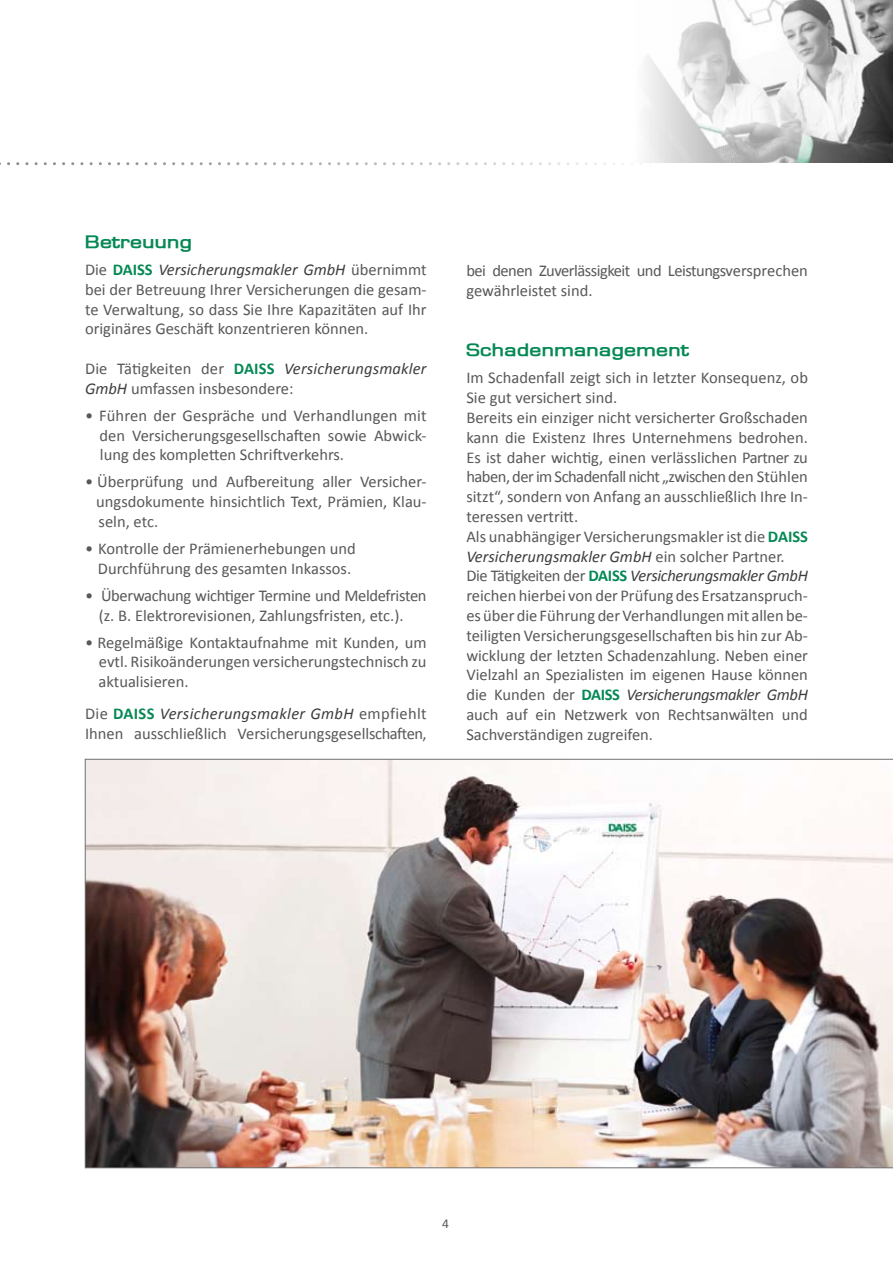
<style>
.page{position:relative;width:893px;height:1263px;background:#fff}
.page>*{position:absolute;margin:0;border:0;box-sizing:border-box;transform-origin:0 0}
.t1{font:16.5px/19.8px "Calibri";color:#58585a;text-align:justify}
.t2{font:16.5px/19.8px "Calibri";letter-spacing:-.02em;color:#58585a;text-align:center}
.t3{font:16.5px/19.8px "Calibri";letter-spacing:-.03em;color:#58585a}
.t4{font:700 16.5px "Eurasia Extended";letter-spacing:.025em;color:#068955}
.t5{font:13.5px "Calibri";color:#58585a}
.s1{font-weight:700;color:#068955}
.s2{font-style:italic;color:#3e3e40}
</style>
<div class="page">
<svg style="left:0;top:162px;width:624px;height:3px"></svg>
<img style="left:85px;top:759px;width:808px;height:409px">
<img style="left:641px;top:0;width:252px;height:163px">
<p class="t4" style="left:85px;top:231px;width:108px">Betreuung</p>
<p class="t1" style="left:85px;top:259px;width:343px">Die <span class="s1">DAISS</span> <span class="s2">Versicherungsmakler GmbH</span> übernimmt bei der Betreuung Ihrer Versicherungen die gesam&shy;te Verwaltung, so dass Sie Ihre Kapazitäten auf Ihr originäres Geschäft konzentrieren können.</p>
<p class="t1" style="left:85px;top:358px;width:343px">Die Tätigkeiten der <span class="s1">DAISS</span> <span class="s2">Versicherungsmakler<br>GmbH</span> umfassen insbesondere:</p>
<p class="t1" style="left:99px;top:405px;width:329px;text-indent:-14px">• Führen der Gespräche und Verhandlungen mit den Versicherungsgesellschaften sowie Abwick&shy;lung des kompletten Schriftverkehrs.</p>
<p class="t1" style="left:96px;top:471px;width:332px;text-indent:-11px">• Überprüfung und Aufbereitung aller Versicher&shy;ungsdokumente hinsichtlich Text, Prämien, Klau&shy;seln, etc.</p>
<p class="t1" style="left:85px;top:538px;width:272px;text-align:center">• Kontrolle der Prämienerhebungen und<br>Durchführung des gesamten Inkassos.</p>
<p class="t2" style="left:85px;top:585px;width:343px">• Überwachung wichtiger Termine und Meldefristen (z. B. Elektrorevisionen, Zahlungsfristen, etc.).</p>
<p class="t1" style="left:99px;top:631px;width:330px;text-indent:-13px">• Regelmäßige Kontaktaufnahme mit Kunden, um evtl. Risikoänderungen versicherungstechnisch zu aktualisieren.</p>
<p class="t1" style="left:85px;top:703px;width:343px">Die <span class="s1">DAISS</span> <span class="s2">Versicherungsmakler GmbH</span> empfiehlt<br>Ihnen ausschließlich Versicherungsgesellschaften,</p>
<p class="t3" style="left:466px;top:260px;width:343px">bei denen Zuverlässigkeit und Leistungsversprechen gewährleistet sind.</p>
<p class="t4" style="left:466px;top:339px;width:224px">Schadenmanagement</p>
<p class="t1" style="left:466px;top:367px;width:343px;text-align:left">Im Schadenfall zeigt sich in letzter Konsequenz, ob Sie gut versichert sind.<br>Bereits ein einziger nicht versicherter Großschaden kann die Existenz Ihres Unternehmens bedrohen.<br>Es ist daher wichtig, einen verlässlichen Partner zu haben, der im Schadenfall nicht „zwischen den Stühlen sitzt“, sondern von Anfang an ausschließlich Ihre In&shy;teressen vertritt.<br>Als unabhängiger Versicherungsmakler ist die <span class="s1">DAISS </span><span class="s2">Versicherungsmakler GmbH</span> ein solcher Partner.<br>Die Tätigkeiten der <span class="s1">DAISS</span> <span class="s2">Versicherungsmakler GmbH </span>reichen hierbei von der Prüfung des Ersatzanspruch&shy;es über die Führung der Verhandlungen mit allen be&shy;teiligten Versicherungsgesellschaften bis hin zur Ab&shy;wicklung der letzten Schadenzahlung. Neben einer Vielzahl an Spezialisten im eigenen Hause können die Kunden der <span class="s1">DAISS</span> <span class="s2">Versicherungsmakler GmbH </span>auch auf ein Netzwerk von Rechtsanwälten und Sachverständigen zugreifen.</p>
<p class="t5" style="left:442px;top:1215px;width:8px">4</p>
</div>
